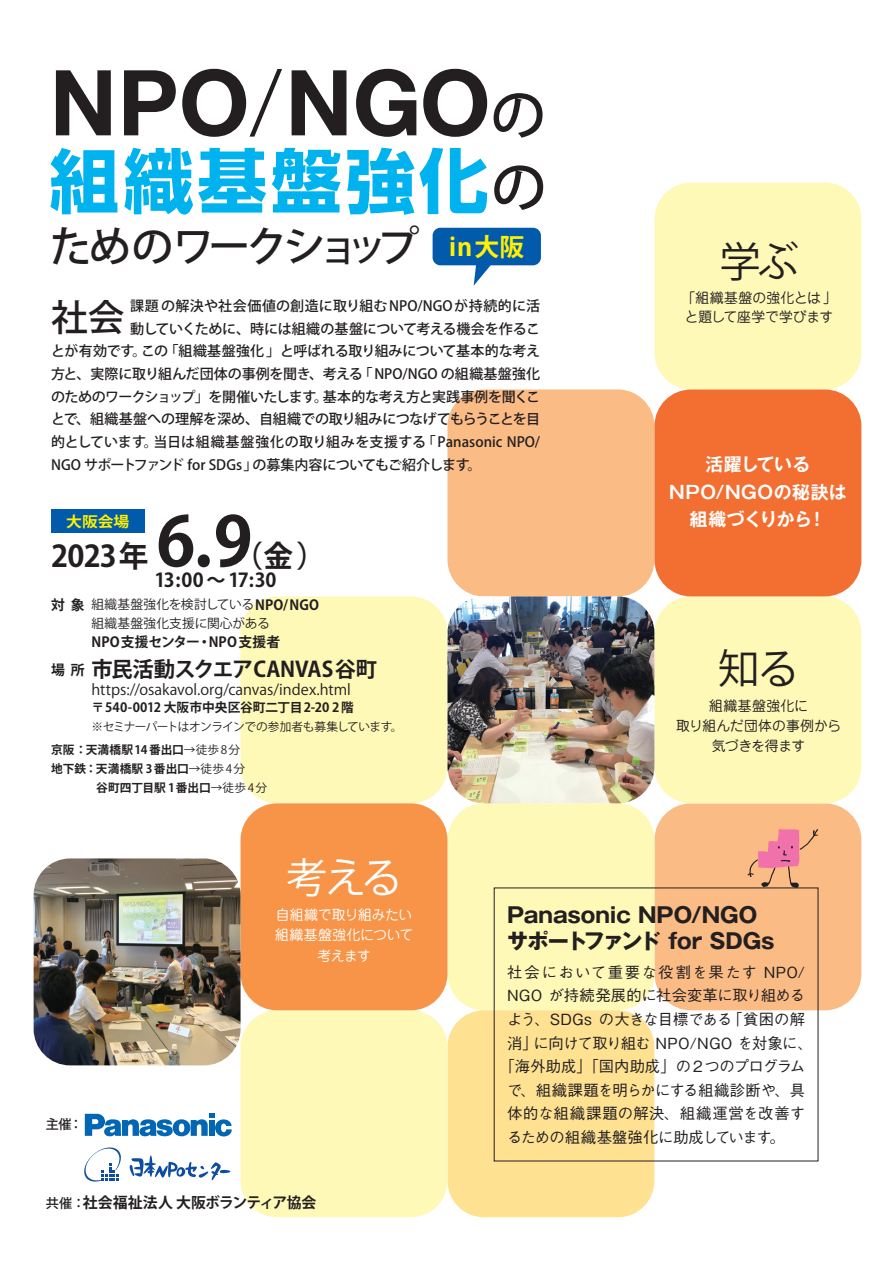
<style>
.page{position:relative;width:893px;height:1263px;background:#fff}
.page>*{position:absolute;margin:0;border:0;box-sizing:border-box;transform-origin:0 0}
.t1{font:700 91.05px "Helvetica Neue";color:#231f20}
.t2{font:700 69.9px "Shin Go Pro";letter-spacing:.06em;color:#00b3ef}
.t3{font:700 68.1px "Koz Go Pro";color:#231f20}
.t4{font:500 42px "Koz Go Pr 6 N";letter-spacing:-.115em;color:#231f20}
.t5{font:41.4px "Koz Go Pro";color:#231f20}
.t6{font:41.4px "Koz Go Pro";color:#fff}
.t7{font:500 36.6px "Koz Go Pro";color:#231f20}
.t8{font:700 29.7px "Koz Go Pro";letter-spacing:-.025em;color:#231f20}
.t9{font:700 21.3px/26px "Gothic MB101 Pro";letter-spacing:-.005em;color:#231f20}
.t10{font:700 21.3px "Koz Go Pro";letter-spacing:-.01em;color:#231f20}
.t11{font:700 19.2px "Koz Go Pro";letter-spacing:-.045em;color:#231f20}
.t12{font:700 17.85px/27.8px "Gothic MB101 Pro De";letter-spacing:.02em;color:#fff;text-align:center}
.t13{font:500 15.3px "Gothic BBB Pr 6 N";letter-spacing:.005em;color:#231f20}
.t14{font:500 15.3px "Gothic BBB Pr 6 N";letter-spacing:-.035em;color:#231f20}
.t15{font:500 15.3px "Gothic BBB Pr 6 N";letter-spacing:-.03em;color:#231f20}
.t16{font:500 15.3px "Gothic BBB Pr 6 N";letter-spacing:.095em;color:#231f20}
.t17{font:500 15.3px "Gothic BBB Pr 6 N";letter-spacing:.03em;color:#231f20}
.t18{font:500 15.3px "Gothic BBB Pr 6 N";letter-spacing:-.02em;color:#231f20}
.t19{font:14.85px "Koz Go Pro";color:#231f20}
.t20{font:700 14.85px "Koz Go Pro";letter-spacing:-.025em;color:#231f20}
.t21{font:700 14.7px "Koz Go Pro";color:#fff101;scale:1.07 1}
.t22{font:500 14.1px "Koz Go Pro";letter-spacing:-.01em;color:#231f20}
.t23{font:500 14.1px "Koz Go Pro";letter-spacing:-.04em;color:#231f20}
.t24{font:500 14.1px "Koz Go Pro";letter-spacing:.015em;color:#231f20}
.t25{font:13.8px/20.4px "Jun 201 Pro";letter-spacing:-.01em;color:#231f20}
.t26{font:13.8px/20.4px "Jun 201 Pro";letter-spacing:-.01em;color:#fff;text-align:center}
.t27{font:700 13.8px "Koz Go Pro";letter-spacing:.005em;color:#231f20}
.t28{font:500 13.2px "Koz Go Pro";color:#231f20}
.t29{font:12.75px/19.2px "Koz Go Pro";color:#231f20}
.t30{font:700 12.75px "Koz Go Pro";color:#231f20}
.t31{font:11.7px/23.4px "Koz Go Pro";letter-spacing:-.045em;color:#231f20}
.t32{font:700 11.7px/19.2px "Koz Go Pro";color:#231f20}
.s1{font-weight:300}
.s2{font-family:"Koz Go Pr 6 N";font-weight:500;font-size:55.95px}
.s3{font-family:"Koz Go Pr 6 N";font-weight:500;font-size:55.95px;color:#231f20}
.s4{font-family:"Koz Go Pro";font-weight:700;font-size:24.9px;color:#fff101}
.s5{font-weight:700;font-size:13.8px}
.s6{font-size:13.8px}
.s7{font-weight:700}
.s8{font-weight:400}
.s9{font-weight:500;font-size:13.2px}
</style>
<div class="page">
<div style="left:654px;top:803px;width:207px;height:207px;background:#fbbb85;border-radius:36px"></div>
<div style="left:447px;top:389px;width:207px;height:207px;background:#fbbb85;border-radius:36px"></div>
<div style="left:654px;top:596px;width:207px;height:207px;background:#fff9b8;border-radius:36px"></div>
<div style="left:447px;top:803px;width:207px;height:207px;background:#fff9b8;border-radius:36px"></div>
<div style="left:654px;top:183px;width:207px;height:206px;background:#fff9b8;border-radius:36px"></div>
<div style="left:241px;top:596px;width:206px;height:207px;background:#fff9b8;border-radius:36px"></div>
<div style="left:447px;top:1010px;width:207px;height:207px;background:#ffe192;border-radius:36px"></div>
<div style="left:654px;top:389px;width:207px;height:207px;background:#f36e31;border-radius:36px"></div>
<div style="left:241px;top:1010px;width:206px;height:207px;background:#fff9b8;border-radius:36px"></div>
<div style="left:241px;top:803px;width:206px;height:207px;background:#f79447;border-radius:36px"></div>
<svg style="left:85px;top:1114px;width:147px;height:22px"></svg>
<svg style="left:130px;top:1155px;width:100px;height:26px"></svg>
<svg style="left:84px;top:1147px;width:37px;height:35px"></svg>
<svg style="left:474px;top:265px;width:17px;height:20px"></svg>
<div style="left:433px;top:228px;width:108px;height:37px;background:#015aaa;border-radius:8px"></div>
<svg style="left:747px;top:829px;width:71px;height:59px"></svg>
<div style="left:51px;top:510px;width:94px;height:23px;background:#015aaa"></div>
<img style="left:447px;top:596px;width:207px;height:207px">
<img style="left:34px;top:858px;width:207px;height:207px">
<h1 class="t1" style="left:50px;top:31px;width:498px">NPO<span class="s1">/</span>NGO<span class="s2">の</span></h1>
<h2 class="t2" style="left:50px;top:126px;width:498px">組織基盤強化<span class="s3">の</span></h2>
<h3 class="t4" style="left:50px;top:223px;width:476px">ためのワークショップ <span class="s4">in 大阪</span></h3>
<h3 class="t5" style="left:719px;top:235px;width:81px">学ぶ</h3>
<p class="t25" style="left:682px;top:287px;width:156px;line-height:18.6px">「組織基盤の強化とは」と題して座学で学びます</p>
<h3 class="t7" style="left:51px;top:294px;width:75px">社会</h3>
<p class="t24" style="left:130px;top:297px;width:411px">課題の解決や社会価値の創造に取り組む NPO/NGO が持続的に活</p>
<p class="t22" style="left:130px;top:319px;width:411px">動していくために、時には組織の基盤について考える機会を作るこ</p>
<p class="t22" style="left:51px;top:342px;width:490px">とが有効です。この「組織基盤強化」と呼ばれる取り組みについて基本的な考え</p>
<p class="t22" style="left:51px;top:365px;width:490px">方と、実際に取り組んだ団体の事例を聞き、考える「 NPO/NGO の組織基盤強化</p>
<p class="t23" style="left:51px;top:387px;width:490px">のためのワークショップ」を開催いたします。基本的な考え方と実践事例を聞くこ</p>
<p class="t22" style="left:51px;top:410px;width:490px">とで、組織基盤への理解を深め、自組織での取り組みにつなげてもらうことを目</p>
<p class="t22" style="left:51px;top:433px;width:490px">的としています。当日は組織基盤強化の取り組みを支援する「 Panasonic NPO/</p>
<p class="t22" style="left:51px;top:455px;width:432px">NGO サポートファンド for SDGs」の募集内容についてもご紹介します。</p>
<p class="t12" style="left:669px;top:448px;width:179px">活躍している<br>NPO/NGOの秘訣は組織づくりから！</p>
<h3 class="t3" style="left:156px;top:498px;width:98px">6.9</h3>
<p class="t21" style="left:66px;top:512px;width:61px">大阪会場</p>
<h3 class="t8" style="left:233px;top:536px;width:95px">（金）</h3>
<h3 class="t11" style="left:154px;top:568px;width:124px">13:00 ～ 17:30</h3>
<p class="t29" style="left:92px;top:595px;width:229px;text-indent:-40px"><span class="s5">対 象</span>組織基盤強化を検討している<span class="s5">NPO/NGO</span>組織基盤強化支援に関心がある</p>
<p class="t27" style="left:92px;top:633px;width:190px">NPO支援センター・NPO支援者</p>
<h3 class="t10" style="left:51px;top:656px;width:328px"><span class="s6">場 所</span> 市民活動スクエアCANVAS谷町</h3>
<p class="t19" style="left:92px;top:680px;width:261px">https://osakavol.org/canvas/index.html</p>
<p class="t30" style="left:92px;top:699px;width:264px">〒540-0012 大阪市中央区谷町二丁目2-20 2 階</p>
<p class="t31" style="left:51px;top:715px;width:353px">　　　 ※セミナーパートはオンラインでの参加者も募集しています。<span class="s7">京阪 ：天満橋駅14 番出口</span>→徒歩 8分</p>
<p class="t32" style="left:51px;top:760px;width:218px">地下鉄：天満橋駅 3 番出口<span class="s8">→徒歩 4分<br></span>　　　　谷町四丁目駅 1番出口<span class="s8">→徒歩 4分</span></p>
<h3 class="t8" style="left:51px;top:536px;width:99px">2023年</h3>
<h3 class="t5" style="left:718px;top:642px;width:82px">知る</h3>
<p class="t25" style="left:676px;top:694px;width:167px;text-align:center">組織基盤強化に<br>取り組んだ団体の事例から気づきを得ます</p>
<p class="t28" style="left:46px;top:1116px;width:38px">主催：</p>
<h3 class="t6" style="left:286px;top:851px;width:117px">考える</h3>
<p class="t26" style="left:275px;top:903px;width:140px">自組織で取り組みたい組織基盤強化について考えます</p>
<p class="t20" style="left:46px;top:1193px;width:272px"><span class="s9">共催 ：</span>社会福祉法人 大阪ボランティア協会</p>
<h3 class="t9" style="left:507px;top:899px;width:269px">Panasonic NPO/NGOサポートファンド for SDGs</h3>
<p class="t16" style="left:507px;top:960px;width:300px">社会において重要な役割を果たす NPO/</p>
<p class="t13" style="left:507px;top:983px;width:300px">NGO が持続発展的に社会変革に取り組める</p>
<p class="t13" style="left:507px;top:1007px;width:300px">よう、SDGs の大きな目標である「貧困の解</p>
<p class="t14" style="left:507px;top:1030px;width:307px">消」に向けて取り組む NPO/NGO を対象に、</p>
<p class="t13" style="left:499px;top:1054px;width:307px">「海外助成」「国内助成」の2つのプログラム</p>
<p class="t15" style="left:507px;top:1078px;width:300px">で、組織課題を明らかにする組織診断や、具</p>
<p class="t17" style="left:507px;top:1101px;width:300px">体的な組織課題の解決、組織運営を改善す</p>
<p class="t18" style="left:507px;top:1125px;width:279px">るための組織基盤強化に助成しています。</p>
</div>
